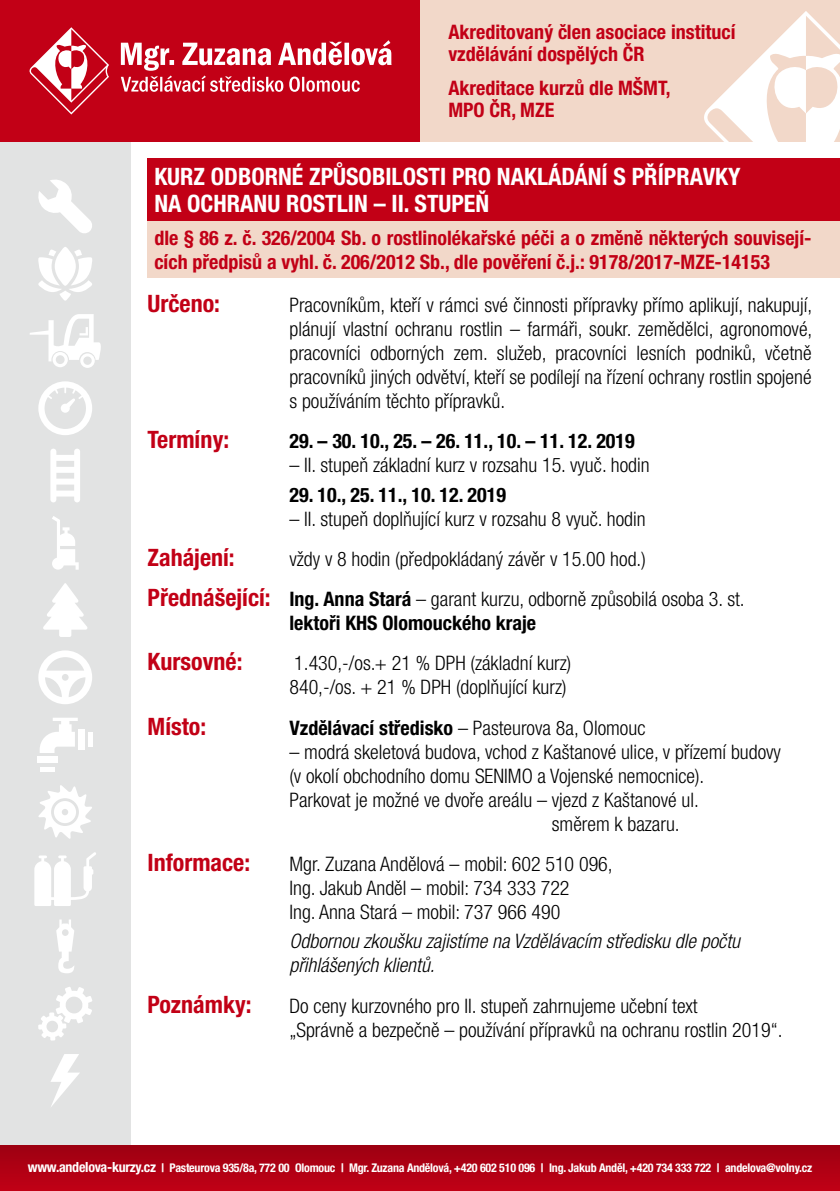
<style>
.page{position:relative;width:840px;height:1191px;background:#fff}
.page>*{position:absolute;margin:0;border:0;box-sizing:border-box;transform-origin:0 0}
.t1{font:700 condensed 24px/27px "Helvetica Neue LT Pro";color:#fff}
.t2{font:700 condensed 24px "Helvetica Neue LT Pro";color:#c20016}
.t3{font:300 condensed 20px/24px "Helvetica Neue LT Pro";color:#000}
.t4{font:700 condensed 20px/22px "Helvetica Neue LT Pro";color:#c20016}
.t5{font:700 condensed 20px "Helvetica Neue LT Pro";color:#000}
.t6{font:italic 300 condensed 20px/24px "Helvetica Neue LT Pro";color:#000}
.t7{font:700 condensed 12px "Helvetica Neue LT Pro";letter-spacing:-.02em;color:#fff}
.s1{font-weight:700;font-size:24px;color:#c20016}
.s2{font-weight:700}
.s3{font-size:14px}
</style>
<div class="page">
<div style="left:0;top:142px;width:130px;height:1003px;background:#e2e3e3"></div>
<svg style="left:30px;top:314px;width:71px;height:54px"></svg>
<svg style="left:38px;top:247px;width:54px;height:54px"></svg>
<svg style="left:51px;top:1054px;width:29px;height:53px"></svg>
<svg style="left:38px;top:650px;width:54px;height:54px"></svg>
<svg style="left:52px;top:516px;width:27px;height:54px"></svg>
<svg style="left:38px;top:381px;width:54px;height:54px"></svg>
<svg style="left:38px;top:987px;width:54px;height:53px"></svg>
<svg style="left:56px;top:919px;width:18px;height:54px"></svg>
<div style="left:40px;top:766px;width:14px;height:5px;background:#fff"></div>
<div style="left:88px;top:732px;width:5px;height:14px;background:#fff"></div>
<div style="left:78px;top:729px;width:7px;height:20px;background:#fff"></div>
<div style="left:37px;top:756px;width:20px;height:7px;background:#fff"></div>
<svg style="left:40px;top:718px;width:38px;height:35px"></svg>
<svg style="left:38px;top:179px;width:54px;height:54px"></svg>
<svg style="left:34px;top:852px;width:62px;height:54px"></svg>
<svg style="left:50px;top:449px;width:30px;height:53px"></svg>
<svg style="left:43px;top:583px;width:44px;height:54px"></svg>
<svg style="left:38px;top:785px;width:54px;height:54px"></svg>
<div style="left:0;top:0;width:839px;height:142px;background:#f2d8c9"></div>
<div style="left:147px;top:159px;width:692px;height:62px;background:#c20016"></div>
<div style="left:147px;top:221px;width:692px;height:57px;background:#f2d8c9"></div>
<div style="left:0;top:0;width:420px;height:142px;background:#c20016"></div>
<svg style="left:29px;top:27px;width:80px;height:87px"></svg>
<svg style="left:121px;top:40px;width:270px;height:52px"></svg>
<svg style="left:704px;top:11px;width:135px;height:131px"></svg>
<div style="left:0;top:1145px;width:839px;height:46px;background:linear-gradient(to bottom,#9c0011,#c00015)"></div>
<p class="t4" style="left:448px;top:21px;width:288px">Akreditovaný člen asociace institucí vzdělávání dospělých ČR</p>
<p class="t4" style="left:448px;top:76px;width:224px">Akreditace kurzů dle MŠMT,<br>MPO ČR, MZE</p>
<p class="t1" style="left:154px;top:163px;width:587px">Kurz odborné způsobilosti pro nakládání s přípravky na ochranu rostlin – II . stupeň</p>
<p class="t4" style="left:154px;top:225px;width:658px;line-height:24px">dle § 86 z. č. 326/2004 Sb. o rostlinolékařské péči a o změně některých souvisejí&shy;cích předpisů a vyhl. č. 206/2012 Sb., dle pověření č.j.: 9178/2017-MZE-14153</p>
<p class="t2" style="left:147px;top:289px;width:74px">Určeno:</p>
<p class="t3" style="left:289px;top:293px;width:524px;text-align:justify">Pracovníkům, kteří v rámci své činnosti přípravky přímo aplikují, nakupují, plánují vlastní ochranu rostlin – farmáři, soukr. zemědělci, agronomové, pracovníci odborných zem. služeb, pracovníci lesních podniků, včetně pracovníků jiných odvětví, kteří se podílejí na řízení ochrany rostlin spojené s používáním těchto přípravků.</p>
<p class="t2" style="left:147px;top:425px;width:83px">Termíny:</p>
<p class="t5" style="left:289px;top:429px;width:346px">29. – 30. 10., 25. – 26. 11., 10. – 11. 12. 2019</p>
<p class="t3" style="left:289px;top:453px;width:361px">– II. stupeň základní kurz v rozsahu 15. vyuč. hodin</p>
<p class="t5" style="left:289px;top:483px;width:218px">29. 10., 25. 11., 10. 12. 2019</p>
<p class="t3" style="left:289px;top:507px;width:357px">– II. stupeň doplňující kurz v rozsahu 8 vyuč. hodin</p>
<p class="t2" style="left:147px;top:543px;width:89px">Zahájení:</p>
<p class="t3" style="left:147px;top:539px;width:598px;line-height:40.2px;text-indent:142px">vždy v 8 hodin (předpokládaný závěr v 15.00 hod.)<br><span class="s1">Přednášející:</span> <span class="s2">Ing. Anna Stará</span> – garant kurzu, odborně způsobilá osoba 3. st.</p>
<p class="t5" style="left:289px;top:611px;width:248px">lektoři KHS Olomouckého kraje</p>
<p class="t2" style="left:147px;top:647px;width:96px">Kursovné:</p>
<p class="t3" style="left:289px;top:651px;width:283px">1.430,-/os.+ 21 % DPH (základní kurz)<br>840,-/os. + 21 % DPH (doplňující kurz)</p>
<p class="t2" style="left:147px;top:711px;width:60px">Místo:</p>
<p class="t3" style="left:289px;top:715px;width:357px"><span class="s2">Vzdělávací středisko</span> – Pasteurova 8a, Olomouc</p>
<p class="t3" style="left:289px;top:739px;width:493px">– modrá skeletová budova, vchod z Kaštanové ulice, v přízemí budovy</p>
<p class="t3" style="left:289px;top:763px;width:416px">(v okolí obchodního domu SENIMO a Vojenské nemocnice).</p>
<p class="t3" style="left:289px;top:787px;width:410px">Parkovat je možné ve dvoře areálu – vjezd z Kaštanové ul.</p>
<p class="t3" style="left:551px;top:811px;width:129px">směrem k bazaru.</p>
<p class="t2" style="left:147px;top:847px;width:104px">Informace:</p>
<p class="t3" style="left:289px;top:851px;width:324px">Mgr. Zuzana Andělová – mobil: 602 510 096,<br>Ing. Jakub Anděl – mobil: 734 333 722<br>Ing. Anna Stará – mobil: 737 966 490</p>
<p class="t6" style="left:289px;top:930px;width:452px">Odbornou zkoušku zajistíme na Vzdělávacím středisku dle počtu přihlášených klientů.</p>
<p class="t2" style="left:147px;top:989px;width:105px">Poznámky:</p>
<p class="t3" style="left:289px;top:993px;width:494px">Do ceny kurzovného pro II. stupeň zahrnujeme učební text<br>„Správně a bezpečně – používání přípravků na ochranu rostlin 2019“.</p>
<p class="t7" style="left:28px;top:1160px;width:785px"><span class="s3">www.andelova-kurzy.cz</span> | Pasteurova 935/8a, 772 00 Olomouc | Mgr. Zuzana Andělová, +420 602 510 096 | I ng. Jakub Anděl, +420 734 333 722 | andelova@volny.cz</p>
</div>
